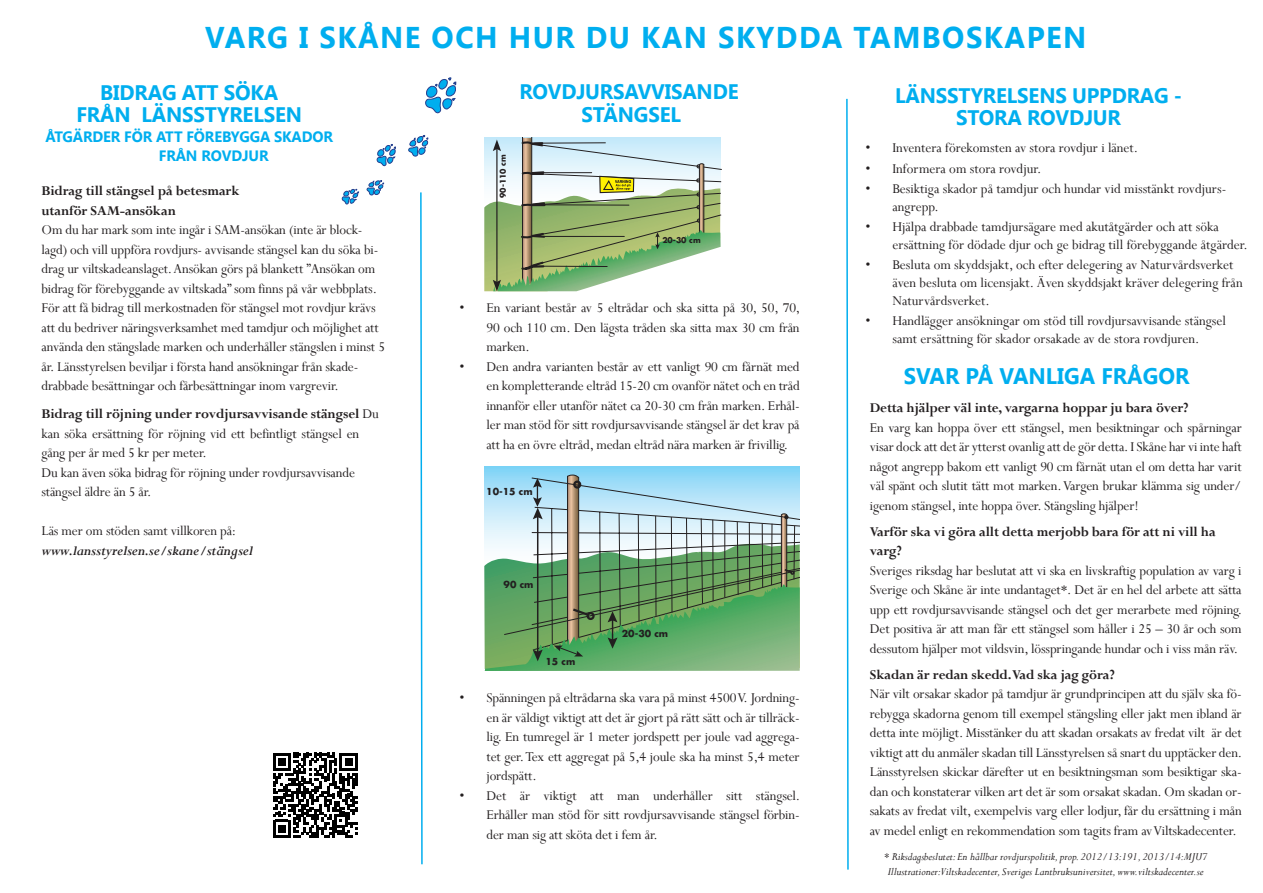
<style>
.page{position:relative;width:1263px;height:893px;background:#fff}
.page>*{position:absolute;margin:0;border:0;box-sizing:border-box;transform-origin:0 0}
.t1{font:700 30px "Segoe UI";letter-spacing:.05em;color:#00aeef}
.t2{font:700 22.5px "Segoe UI";color:#00aeef}
.t3{font:700 21px/22.5px "Segoe UI";letter-spacing:-.01em;color:#00aeef;text-align:center}
.t4{font:15px/19.5px "Perpetua";letter-spacing:-.01em;color:#231f20;text-align:justify}
.t5{font:700 15px/19.5px "Perpetua";letter-spacing:-.01em;color:#231f20}
.t6{font:italic 700 15px/19.5px "Perpetua";letter-spacing:-.01em;color:#231f20}
.t7{font:700 15px/19.5px "Segoe UI";letter-spacing:-.01em;color:#00aeef}
.t8{font:italic 12px "Perpetua";color:#231f20}
.t9{font:700 9.3px "Futura";color:#231f20}
.t10{font:700 7.8px "Futura";color:#231f20}
.s1{font-weight:700}
.s2{font-weight:400;font-style:normal}
</style>
<div class="page">
<svg style="left:484px;top:138px;width:238px;height:153px"></svg>
<div style="left:485px;top:467px;width:315px;height:102px;background:#82d5f7"></div>
<svg style="left:484px;top:474px;width:316px;height:195px;background:#87b698"></svg>
<svg style="left:425px;top:77px;width:31px;height:36px"></svg>
<svg style="left:377px;top:144px;width:19px;height:22px"></svg>
<svg style="left:408px;top:135px;width:20px;height:21px"></svg>
<svg style="left:367px;top:180px;width:17px;height:15px"></svg>
<svg style="left:342px;top:189px;width:17px;height:15px"></svg>
<svg style="left:273px;top:753px;width:85px;height:84px"></svg>
<svg style="left:420px;top:192px;width:3px;height:673px"></svg>
<svg style="left:846px;top:98px;width:3px;height:772px"></svg>
<p class="t1" style="left:205px;top:16px;width:883px">VARG I SKÅNE OCH HUR DU KAN SKYDDA TAMBOSKAPEN</p>
<p class="t3" style="left:76px;top:80px;width:227px">BIDRAG ATT SÖKA<br>FRÅN LÄNSSTYRELSEN</p>
<p class="t7" style="left:159px;top:126px;width:176px;text-indent:-113px">ÅTGÄRDER FÖR ATT FÖREBYGGA SKADOR<br>FRÅN ROVDJUR</p>
<p class="t4" style="left:41px;top:181px;width:345px;text-align:left"><span class="s1">Bidrag till stängsel på betesmark<br>utanför SAM-ansökan<br></span>Om du har mark som inte ingår i SAM-ansökan (inte är block&shy;lagd) och vill uppföra rovdjurs- avvisande stängsel kan du söka bi&shy;drag ur viltskadeanslaget.Ansökan görs på blankett ”Ansökan om bidrag för förebyggande av viltskada” som finns på vår webbplats.<br>För att få bidrag till merkostnaden för stängsel mot rovdjur krävs att du bedriver näringsverksamhet med tamdjur och möjlighet att använda den stängslade marken och underhåller stängslen i minst 5 år. Länsstyrelsen beviljar i första hand ansökningar från skade&shy;drabbade besättningar och fårbesättningar inom vargrevir.</p>
<p class="t4" style="left:41px;top:404px;width:339px;text-align:left"><span class="s1">Bidrag till röjning under rovdjursavvisande stängsel</span> Du kan söka ersättning för röjning vid ett befintligt stängsel en gång per år med 5 kr per meter.<br>Du kan även söka bidrag för röjning under rovdjursavvisande stängsel äldre än 5 år.</p>
<p class="t6" style="left:41px;top:521px;width:213px"><span class="s2">Läs mer om stöden samt villkoren på: </span>www.lansstyrelsen.se/skane/stängsel</p>
<p class="t10" style="left:498px;top:198px;width:45px;rotate:-90deg">90-110 cm</p>
<p class="t3" style="left:519px;top:79px;width:221px">ROVDJURSAVVISANDE<br>STÄNGSEL</p>
<p class="t10" style="left:662px;top:235px;width:40px">20-30 cm</p>
<p class="t4" style="left:486px;top:298px;width:315px;text-indent:-27px">• En variant består av 5 eltrådar och ska sitta på 30, 50, 70, 90 och 110 cm. Den lägsta tråden ska sitta max 30 cm från marken.</p>
<p class="t4" style="left:486px;top:356px;width:315px;text-indent:-27px">• Den andra varianten består av ett vanligt 90 cm fårnät med en kompletterande eltråd 15-20 cm ovanför nätet och en tråd innanför eller utanför nätet ca 20-30 cm från marken. Erhål&shy;ler man stöd för sitt rovdjursavvisande stängsel är det krav på att ha en övre eltråd, medan eltråd nära marken är frivillig.</p>
<p class="t9" style="left:486px;top:485px;width:48px">10-15 cm</p>
<p class="t9" style="left:504px;top:578px;width:31px">90 cm</p>
<p class="t9" style="left:545px;top:655px;width:31px">15 cm</p>
<p class="t9" style="left:622px;top:627px;width:48px">20-30 cm</p>
<p class="t4" style="left:486px;top:688px;width:315px;text-indent:-27px">• Spänningen på eltrådarna ska vara på minst 4500 V. Jordning&shy;en är väldigt viktigt att det är gjort på rätt sätt och är tillräck&shy;lig. En tumregel är 1 meter jordspett per joule vad aggrega&shy;tet ger. Tex ett aggregat på 5,4 joule ska ha minst 5,4 meter jordspätt.</p>
<p class="t4" style="left:486px;top:785px;width:315px;text-indent:-27px">• Det är viktigt att man underhåller sitt stängsel.<br>Erhåller man stöd för sitt rovdjursavvisande stängsel förbin&shy;der man sig att sköta det i fem år.</p>
<p class="t3" style="left:895px;top:83px;width:289px">LÄNSSTYRELSENS UPPDRAG -<br>STORA ROVDJUR</p>
<p class="t4" style="left:865px;top:138px;width:274px">• Inventera förekomsten av stora rovdjur i länet.</p>
<p class="t4" style="left:865px;top:158px;width:178px">• Informera om stora rovdjur.</p>
<p class="t4" style="left:892px;top:179px;width:336px;line-height:18px;text-indent:-27px">• Besiktiga skador på tamdjur och hundar vid misstänkt rovdjurs&shy;angrepp.</p>
<p class="t4" style="left:892px;top:217px;width:357px;line-height:18px;text-indent:-27px">• Hjälpa drabbade tamdjursägare med akutåtgärder och att söka ersättning för dödade djur och ge bidrag till förebyggande åtgärder.</p>
<p class="t4" style="left:892px;top:255px;width:352px;line-height:18px;text-align:left;text-indent:-27px">• Besluta om skyddsjakt, och efter delegering av Naturvårdsverket även besluta om licensjakt. Även skyddsjakt kräver delegering från<br>Naturvårdsverket.</p>
<p class="t4" style="left:865px;top:311px;width:362px;line-height:18px;text-align:center">• Handlägger ansökningar om stöd till rovdjursavvisande stängsel samt ersättning för skador orsakade av de stora rovdjuren.</p>
<p class="t2" style="left:904px;top:360px;width:287px">SVAR PÅ VANLIGA FRÅGOR</p>
<p class="t5" style="left:870px;top:398px;width:320px">Detta hjälper väl inte, vargarna hoppar ju bara över?</p>
<p class="t4" style="left:870px;top:417px;width:373px">En varg kan hoppa över ett stängsel, men besiktningar och spårningar visar dock att det är ytterst ovanlig att de gör detta. I Skåne har vi inte haft något angrepp bakom ett vanligt 90 cm fårnät utan el om detta har varit väl spänt och slutit tätt mot marken. Vargen brukar klämma sig under/ igenom stängsel, inte hoppa över. Stängsling hjälper!</p>
<p class="t5" style="left:870px;top:521px;width:347px">Varför ska vi göra allt detta merjobb bara för att ni vill ha varg?</p>
<p class="t4" style="left:870px;top:560px;width:374px">Sveriges riksdag har beslutat att vi ska en livskraftig population av varg i Sverige och Skåne är inte undantaget*. Det är en hel del arbete att sätta upp ett rovdjursavvisande stängsel och det ger merarbete med röjning.<br>Det positiva är att man får ett stängsel som håller i 25 – 30 år och som dessutom hjälper mot vildsvin, lösspringande hundar och i viss mån räv.</p>
<p class="t5" style="left:870px;top:664px;width:247px">Skadan är redan skedd. Vad ska jag göra?</p>
<p class="t4" style="left:870px;top:684px;width:374px">När vilt orsakar skador på tamdjur är grundprincipen att du själv ska fö&shy;rebygga skadorna genom till exempel stängsling eller jakt men ibland är detta inte möjligt. Misstänker du att skadan orsakats av fredat vilt är det viktigt att du anmäler skadan till Länsstyrelsen så snart du upptäcker den.<br>Länsstyrelsen skickar därefter ut en besiktningsman som besiktigar ska&shy;dan och konstaterar vilken art det är som orsakat skadan. Om skadan or&shy;sakats av fredat vilt, exempelvis varg eller lodjur, får du ersättning i mån av medel enligt en rekommendation som tagits fram av Viltskadecenter.</p>
<p class="t8" style="left:884px;top:849px;width:325px">* Riksdagsbeslutet: En hållbar rovdjurspolitik, prop. 2012/13:191, 2013/14:MJU7</p>
<p class="t8" style="left:888px;top:864px;width:317px">Illustrationer:Viltskadecenter, Sveriges Lantbruksuniversitet, www.viltskadecenter.se</p>
</div>
